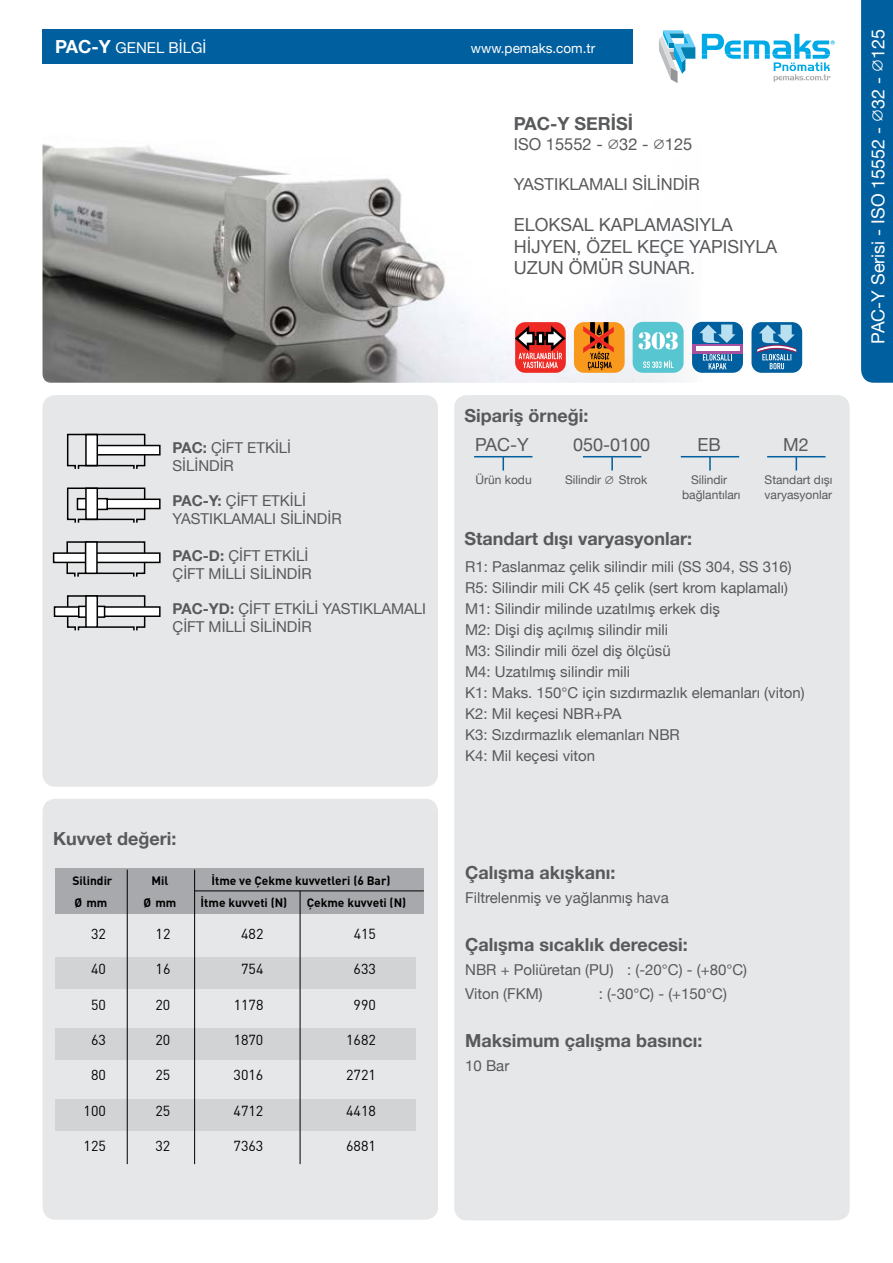
<style>
.page{position:relative;width:893px;height:1263px;background:#fff}
.page>*{position:absolute;margin:0;border:0;box-sizing:border-box;transform-origin:0 0}
.t1{font:700 18px "Helvetica Neue";color:#58595b}
.t2{font:18px/21.6px "Helvetica Neue";color:#58595b}
.t3{font:18px "Helvetica Neue";color:#fff}
.t4{font:16.5px "Helvetica Neue";color:#58595b}
.t5{font:15px/21px "Helvetica Neue";color:#58595b}
.t6{font:15px "Helvetica Neue";color:#fff}
.t7{font:14.25px "DINTR";color:#000}
.t8{font:13.5px "Helvetica Neue";color:#fff}
.t9{font:12px "DINTR Bold";color:#000}
.t10{font:12px "Helvetica Neue";color:#58595b}
.s1{font-weight:700;font-size:18px}
.s2{font-weight:700}
</style>
<div class="page">
<div style="left:861px;top:0;width:32px;height:383px;background:#005f9e"></div>
<div style="left:43px;top:30px;width:589px;height:34px;background:#005f9e"></div>
<svg style="left:659px;top:30px;width:36px;height:53px"></svg>
<svg style="left:702px;top:34px;width:133px;height:48px"></svg>
<img style="left:43px;top:144px;width:656px;height:239px">
<div style="left:43px;top:799px;width:395px;height:421px;background:#e6e7e8;border-radius:13px"></div>
<div style="left:55px;top:1028px;width:361px;height:32px;background:#d1d3d4"></div>
<div style="left:55px;top:1099px;width:361px;height:32px;background:#d1d3d4"></div>
<div style="left:43px;top:395px;width:395px;height:392px;background:#e6e7e8;border-radius:13px"></div>
<div style="left:454px;top:395px;width:396px;height:825px;background:#e6e7e8;border-radius:13px"></div>
<svg style="left:515px;top:322px;width:51px;height:51px"></svg>
<svg style="left:513px;top:323px;width:54px;height:45px"></svg>
<hr style="left:535px;top:336px;width:11px;height:4px;background:#000">
<svg style="left:536px;top:332px;width:8px;height:13px"></svg>
<div style="left:574px;top:322px;width:51px;height:51px;background:#f8981d;border-radius:10px"></div>
<div style="left:590px;top:322px;width:5px;height:26px;background:#000"></div>
<svg style="left:583px;top:324px;width:31px;height:46px"></svg>
<div style="left:751px;top:322px;width:51px;height:51px;background:#005f9e;border-radius:10px"></div>
<svg style="left:757px;top:325px;width:39px;height:44px"></svg>
<div style="left:92px;top:445px;width:68px;height:10px;background:#fff"></div>
<div style="left:92px;top:445px;width:69px;height:10px;border:1px solid #000"></div>
<svg style="left:66px;top:433px;width:80px;height:36px"></svg>
<div style="left:92px;top:499px;width:68px;height:9px;background:#fff"></div>
<div style="left:92px;top:498px;width:69px;height:11px;border:1px solid #000"></div>
<svg style="left:66px;top:487px;width:80px;height:36px"></svg>
<svg style="left:66px;top:595px;width:80px;height:36px"></svg>
<div style="left:55px;top:607px;width:105px;height:9px;background:#fff"></div>
<div style="left:54px;top:606px;width:107px;height:11px;border:1px solid #000"></div>
<div style="left:79px;top:606px;width:26px;height:11px;background:#fff"></div>
<div style="left:78px;top:606px;width:27px;height:12px;border:1px solid #000"></div>
<div style="left:86px;top:596px;width:11px;height:31px;background:#fff"></div>
<div style="left:85px;top:595px;width:13px;height:33px;border:1px solid #000"></div>
<svg style="left:66px;top:541px;width:80px;height:36px"></svg>
<div style="left:54px;top:553px;width:106px;height:9px;background:#fff"></div>
<div style="left:53px;top:552px;width:108px;height:11px;border:2px solid #000"></div>
<div style="left:86px;top:542px;width:11px;height:31px;background:#fff"></div>
<div style="left:85px;top:541px;width:13px;height:33px;border:2px solid #000"></div>
<div style="left:56px;top:868px;width:368px;height:46px;background:#a7a9ac"></div>
<div style="left:55px;top:957px;width:361px;height:31px;background:#d1d3d4"></div>
<hr style="left:127px;top:870px;width:1px;height:294px;background:#000">
<hr style="left:194px;top:870px;width:1px;height:294px;background:#000">
<hr style="left:300px;top:891px;width:1px;height:273px;background:#000">
<hr style="left:195px;top:891px;width:229px;height:1px;background:#000">
<hr style="left:474px;top:456px;width:58px;height:1px;background:#005f9e">
<svg style="left:502px;top:457px;width:2px;height:13px"></svg>
<hr style="left:583px;top:456px;width:58px;height:1px;background:#005f9e">
<svg style="left:611px;top:457px;width:2px;height:13px"></svg>
<hr style="left:681px;top:456px;width:58px;height:1px;background:#005f9e">
<svg style="left:709px;top:457px;width:2px;height:13px"></svg>
<hr style="left:767px;top:456px;width:58px;height:1px;background:#005f9e">
<svg style="left:796px;top:457px;width:1px;height:13px"></svg>
<div style="left:633px;top:322px;width:51px;height:51px;background:#58c6d0;border-radius:10px"></div>
<svg style="left:643px;top:360px;width:30px;height:8px"></svg>
<svg style="left:638px;top:332px;width:40px;height:17px"></svg>
<div style="left:692px;top:322px;width:51px;height:51px;background:#005f9e;border-radius:10px"></div>
<svg style="left:699px;top:324px;width:36px;height:19px"></svg>
<svg style="left:703px;top:354px;width:29px;height:15px"></svg>
<div style="left:692px;top:344px;width:51px;height:10px;background:#a8519f"></div>
<div style="left:696px;top:346px;width:43px;height:5px;background:#fff"></div>
<p class="t6" style="left:55px;top:37px;width:153px"><span class="s1">PAC-Y</span> GENEL BİLGİ</p>
<p class="t5" style="left:173px;top:440px;width:120px;line-height:18px"><span class="s2">PAC:</span> ÇİFT ETKİLİ<br>SİLİNDİR</p>
<p class="t5" style="left:173px;top:493px;width:171px;line-height:18px"><span class="s2">PAC-Y:</span> ÇİFT ETKİLİ<br>YASTIKLAMALI SİLİNDİR</p>
<p class="t5" style="left:173px;top:547px;width:141px;line-height:18px"><span class="s2">PAC-D:</span> ÇİFT ETKİLİ<br>ÇİFT MİLLİ SİLİNDİR</p>
<p class="t5" style="left:173px;top:600px;width:255px;line-height:18px"><span class="s2">PAC-YD:</span> ÇİFT ETKİLİ YASTIKLAMALI<br>ÇİFT MİLLİ SİLİNDİR</p>
<p class="t1" style="left:53px;top:825px;width:125px">Kuvvet değeri:</p>
<p class="t9" style="left:72px;top:873px;width:41px">Silindir</p>
<p class="t9" style="left:151px;top:873px;width:18px">Mil</p>
<p class="t9" style="left:211px;top:873px;width:180px">İtme ve Çekme kuvvetleri (6 Bar)</p>
<p class="t9" style="left:75px;top:894px;width:34px">Ø mm</p>
<p class="t9" style="left:144px;top:894px;width:34px">Ø mm</p>
<p class="t9" style="left:201px;top:894px;width:88px">İtme kuvveti (N)</p>
<p class="t9" style="left:307px;top:894px;width:101px">Çekme kuvveti (N)</p>
<p class="t7" style="left:91px;top:925px;width:16px">32</p>
<p class="t7" style="left:156px;top:925px;width:16px">12</p>
<p class="t7" style="left:241px;top:925px;width:24px">482</p>
<p class="t7" style="left:354px;top:925px;width:24px">415</p>
<p class="t7" style="left:91px;top:960px;width:16px">40</p>
<p class="t7" style="left:156px;top:960px;width:16px">16</p>
<p class="t7" style="left:241px;top:960px;width:24px">754</p>
<p class="t7" style="left:354px;top:960px;width:24px">633</p>
<p class="t7" style="left:91px;top:995px;width:16px">50</p>
<p class="t7" style="left:156px;top:995px;width:16px">20</p>
<p class="t7" style="left:234px;top:995px;width:31px">1178</p>
<p class="t7" style="left:354px;top:995px;width:24px">990</p>
<p class="t7" style="left:91px;top:1031px;width:16px">63</p>
<p class="t7" style="left:156px;top:1031px;width:16px">20</p>
<p class="t7" style="left:234px;top:1031px;width:31px">1870</p>
<p class="t7" style="left:346px;top:1031px;width:31px">1682</p>
<p class="t7" style="left:91px;top:1066px;width:16px">80</p>
<p class="t7" style="left:156px;top:1066px;width:16px">25</p>
<p class="t7" style="left:234px;top:1066px;width:31px">3016</p>
<p class="t7" style="left:346px;top:1066px;width:31px">2721</p>
<p class="t7" style="left:84px;top:1102px;width:24px">100</p>
<p class="t7" style="left:156px;top:1102px;width:16px">25</p>
<p class="t7" style="left:234px;top:1102px;width:31px">4712</p>
<p class="t7" style="left:346px;top:1102px;width:31px">4418</p>
<p class="t7" style="left:84px;top:1137px;width:24px">125</p>
<p class="t7" style="left:155px;top:1137px;width:16px">32</p>
<p class="t7" style="left:234px;top:1137px;width:31px">7363</p>
<p class="t7" style="left:346px;top:1137px;width:31px">6881</p>
<p class="t8" style="left:471px;top:39px;width:126px">www.pemaks.com.tr</p>
<p class="t1" style="left:514px;top:110px;width:121px">PAC-Y SERİSİ</p>
<p class="t4" style="left:514px;top:132px;width:180px">ISO 15552 - ∅32 - ∅125</p>
<p class="t4" style="left:514px;top:172px;width:188px">YASTIKLAMALI SİLİNDİR</p>
<p class="t2" style="left:514px;top:215px;width:265px">ELOKSAL KAPLAMASIYLA<br>HİJYEN, ÖZEL KEÇE YAPISIYLA<br>UZUN ÖMÜR SUNAR.</p>
<p class="t1" style="left:465px;top:401px;width:125px">Sipariş örneği:</p>
<p class="t2" style="left:475px;top:435px;width:55px">PAC-Y</p>
<p class="t2" style="left:573px;top:435px;width:79px">050-0100</p>
<p class="t2" style="left:697px;top:435px;width:25px">EB</p>
<p class="t2" style="left:783px;top:435px;width:27px">M2</p>
<p class="t10" style="left:475px;top:471px;width:58px">Ürün kodu</p>
<p class="t10" style="left:565px;top:471px;width:84px">Silindir ∅ Strok</p>
<p class="t10" style="left:691px;top:471px;width:38px">Silindir</p>
<p class="t10" style="left:765px;top:471px;width:69px">Standart dışı</p>
<p class="t10" style="left:682px;top:486px;width:60px">bağlantıları</p>
<p class="t10" style="left:765px;top:486px;width:69px">varyasyonlar</p>
<p class="t1" style="left:465px;top:524px;width:229px">Standart dışı varyasyonlar:</p>
<p class="t5" style="left:465px;top:557px;width:341px">R1: Paslanmaz çelik silindir mili (SS 304, SS 316)<br>R5: Silindir mili CK 45 çelik (sert krom kaplamalı)<br>M1: Silindir milinde uzatılmış erkek diş<br>M2: Dişi diş açılmış silindir mili<br>M3: Silindir mili özel diş ölçüsü<br>M4: Uzatılmış silindir mili<br>K1: Maks. 150°C için sızdırmazlık elemanları (viton)<br>K2: Mil keçesi NBR+PA<br>K3: Sızdırmazlık elemanları NBR<br>K4: Mil keçesi viton</p>
<p class="t3" style="left:865px;top:344px;width:316px;rotate:-90deg">PAC-Y Serisi - ISO 15552 - ∅32 - ∅125</p>
<p class="t1" style="left:465px;top:859px;width:152px">Çalışma akışkanı:</p>
<p class="t5" style="left:465px;top:888px;width:205px">Filtrelenmiş ve yağlanmış hava</p>
<p class="t1" style="left:465px;top:931px;width:224px">Çalışma sıcaklık derecesi:</p>
<p class="t5" style="left:465px;top:959px;width:283px;line-height:24px">NBR + Poliüretan (PU) : (-20°C) - (+80°C)<br>Viton (FKM)</p>
<p class="t5" style="left:599px;top:984px;width:130px">: (-30°C) - (+150°C)</p>
<p class="t1" style="left:465px;top:1027px;width:239px">Maksimum çalışma basıncı:</p>
<p class="t5" style="left:465px;top:1056px;width:46px">10 Bar</p>
</div>
